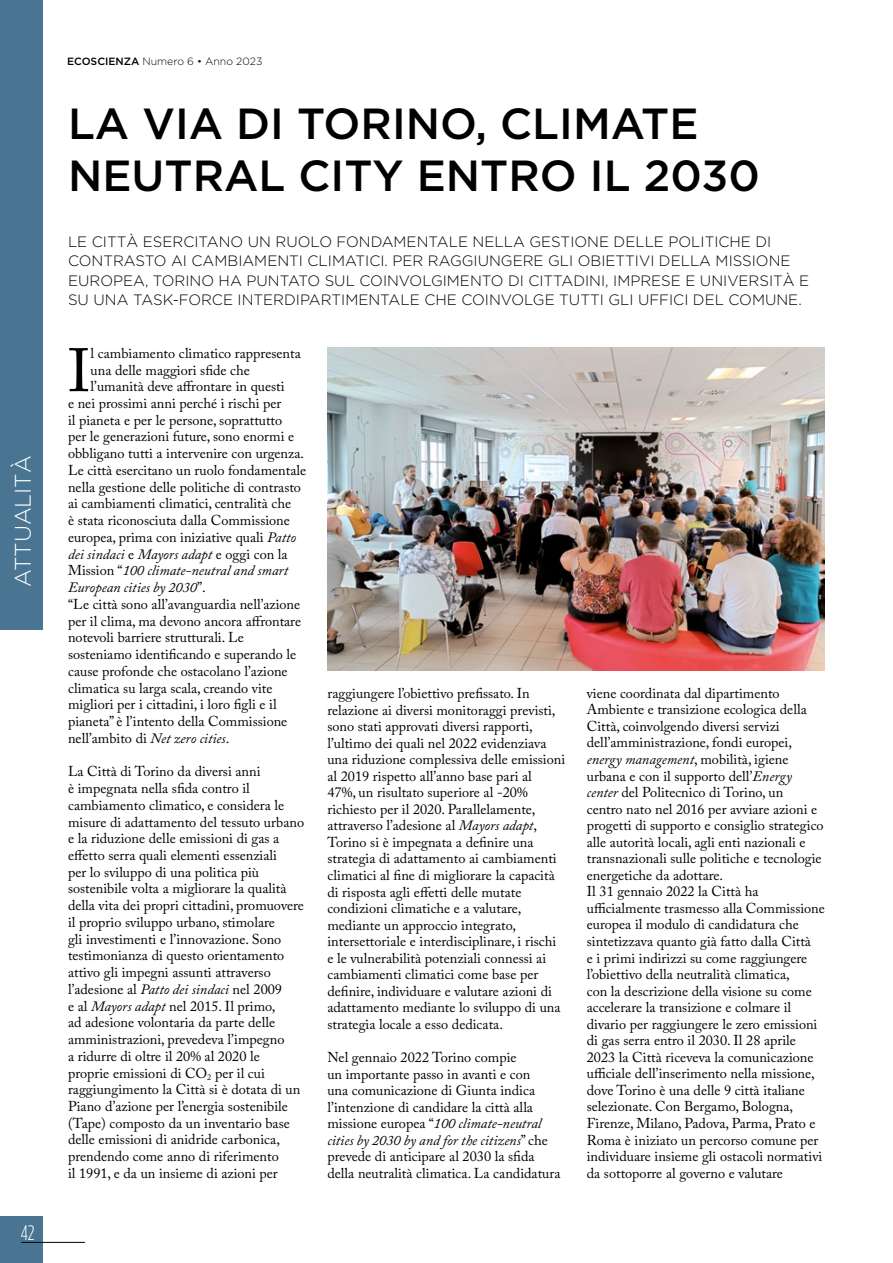
<style>
.page{position:relative;width:893px;height:1263px;background:#fff}
.page>*{position:absolute;margin:0;border:0;box-sizing:border-box;transform-origin:0 0}
.t1{font:60.6px "Adobe Caslon Pro";color:#000}
.t2{font:500 43.5px/52.5px "Gotham HTF";color:#000}
.t3{font:300 22.5px "Gotham HTF";color:#fff}
.t4{font:300 condensed 21px "Gotham HTF";color:#fff}
.t5{font:300 15px/19.5px "Gotham HTF";color:#000}
.t6{font:14.25px/16.5px "Adobe Caslon Pro";color:#000}
.t7{font:italic 14.25px "Adobe Caslon Pro";color:#000}
.t8{font:300 10.5px "Gotham HTF";color:#000}
.s1{font-weight:500}
.s2{font-style:italic}
.s3{font-style:normal}
</style>
<div class="page">
<div style="left:0;top:1216px;width:43px;height:47px;background:#497593"></div>
<hr style="left:21px;top:1242px;width:64px;height:1px;background:#000">
<div style="left:0;top:0;width:43px;height:629px;background:#497593"></div>
<img style="left:327px;top:348px;width:498px;height:322px">
<h3 class="t3" style="left:11px;top:587px;width:133px;rotate:-90deg">ATTUALITÀ</h3>
<h3 class="t4" style="left:21px;top:1221px;width:15px">42</h3>
<p class="t8" style="left:67px;top:56px;width:197px"><span class="s1">ECOSCIENZA</span> Numero 6 • Anno 2023</p>
<h2 class="t2" style="left:68px;top:96px;width:693px">LA VIA DI TORINO, CLIMATE<br>NEUTRAL CITY ENTRO IL 2030</h2>
<p class="t5" style="left:68px;top:231px;width:743px">LE CITTÀ ESERCITANO UN RUOLO FONDAMENTALE NELLA GESTIONE DELLE POLITICHE DI CONTRASTO AI CAMBIAMENTI CLIMATICI. PER RAGGIUNGERE GLI OBIETTIVI DELLA MISSIONE EUROPEA, TORINO HA PUNTATO SUL COINVOLGIMENTO DI CITTADINI, IMPRESE E UNIVERSITÀ E SU UNA TASK-FORCE INTERDIPARTIMENTALE CHE COINVOLGE TUTTI GLI UFFICI DEL COMUNE.</p>
<h1 class="t1" style="left:68px;top:335px;width:24px">I</h1>
<p class="t6" style="left:91px;top:345px;width:212px">l cambiamento climatico rappresenta</p>
<p class="t6" style="left:91px;top:361px;width:161px">una delle maggiori sfide che</p>
<p class="t6" style="left:91px;top:378px;width:196px">l’umanità deve affrontare in questi</p>
<p class="t6" style="left:68px;top:395px;width:215px">e nei prossimi anni perché i rischi per</p>
<p class="t6" style="left:68px;top:411px;width:216px">il pianeta e per le persone, soprattutto</p>
<p class="t6" style="left:68px;top:428px;width:228px">per le generazioni future, sono enormi e</p>
<p class="t6" style="left:68px;top:445px;width:238px">obbligano tutti a intervenire con urgenza.</p>
<p class="t6" style="left:68px;top:462px;width:240px">Le città esercitano un ruolo fondamentale</p>
<p class="t6" style="left:68px;top:478px;width:235px">nella gestione delle politiche di contrasto</p>
<p class="t6" style="left:68px;top:495px;width:225px">ai cambiamenti climatici, centralità che</p>
<p class="t6" style="left:68px;top:512px;width:223px">è stata riconosciuta dalla Commissione</p>
<p class="t6" style="left:68px;top:529px;width:230px">europea, prima con iniziative quali <span class="s2">Patto</span></p>
<p class="t7" style="left:68px;top:545px;width:221px">dei sindaci <span class="s3">e</span> Mayors adapt <span class="s3">e oggi con la</span></p>
<p class="t7" style="left:68px;top:562px;width:222px"><span class="s3">Mission “</span>100 climate-neutral and smart</p>
<p class="t7" style="left:68px;top:579px;width:139px">European cities by 2030<span class="s3">”.</span></p>
<p class="t6" style="left:68px;top:596px;width:234px">“Le città sono all’avanguardia nell’azione</p>
<p class="t6" style="left:68px;top:612px;width:235px">per il clima, ma devono ancora affrontare</p>
<p class="t6" style="left:68px;top:629px;width:177px">notevoli barriere strutturali. Le</p>
<p class="t6" style="left:68px;top:646px;width:230px">sosteniamo identificando e superando le</p>
<p class="t6" style="left:68px;top:663px;width:221px">cause profonde che ostacolano l’azione</p>
<p class="t6" style="left:68px;top:679px;width:206px">climatica su larga scala, creando vite</p>
<p class="t6" style="left:68px;top:696px;width:210px">migliori per i cittadini, i loro figli e il</p>
<p class="t6" style="left:68px;top:713px;width:221px">pianeta” è l’intento della Commissione</p>
<p class="t6" style="left:68px;top:730px;width:163px">nell’ambito di <span class="s2">Net zero cities</span>.</p>
<p class="t6" style="left:68px;top:763px;width:238px">La Città di Torino da diversi anni<br>è impegnata nella sfida contro il cambiamento climatico, e considera le misure di adattamento del tessuto urbano e la riduzione delle emissioni di gas a effetto serra quali elementi essenziali<br>per lo sviluppo di una politica più sostenibile volta a migliorare la qualità della vita dei propri cittadini, promuovere il proprio sviluppo urbano, stimolare<br>gli investimenti e l’innovazione. Sono testimonianza di questo orientamento attivo gli impegni assunti attraverso l’adesione al <span class="s2">Patto dei sindaci</span> nel 2009<br>e al <span class="s2">Mayors adapt</span> nel 2015. Il primo,<br>ad adesione volontaria da parte delle amministrazioni, prevedeva l’impegno<br>a ridurre di oltre il 20% al 2020 le proprie emissioni di CO<sub>2</sub> per il cui raggiungimento la Città si è dotata di un Piano d’azione per l’energia sostenibile (Tape) composto da un inventario base delle emissioni di anidride carbonica, prendendo come anno di riferimento<br>il 1991, e da un insieme di azioni per</p>
<p class="t6" style="left:327px;top:685px;width:239px">raggiungere l’obiettivo prefissato. In relazione ai diversi monitoraggi previsti, sono stati approvati diversi rapporti, l’ultimo dei quali nel 2022 evidenziava una riduzione complessiva delle emissioni al 2019 rispetto all’anno base pari al<br>47%, un risultato superiore al -20% richiesto per il 2020. Parallelamente, attraverso l’adesione al <span class="s2">Mayors adapt</span>, Torino si è impegnata a definire una strategia di adattamento ai cambiamenti climatici al fine di migliorare la capacità di risposta agli effetti delle mutate condizioni climatiche e a valutare, mediante un approccio integrato, intersettoriale e interdisciplinare, i rischi e le vulnerabilità potenziali connessi ai cambiamenti climatici come base per definire, individuare e valutare azioni di adattamento mediante lo sviluppo di una strategia locale a esso dedicata.</p>
<p class="t6" style="left:327px;top:1049px;width:234px">Nel gennaio 2022 Torino compie<br>un importante passo in avanti e con<br>una comunicazione di Giunta indica l’intenzione di candidare la città alla missione europea “<span class="s2">100 climate-neutral cities by 2030 by and for the citizens</span>” che prevede di anticipare al 2030 la sfida della neutralità climatica. La candidatura</p>
<p class="t6" style="left:587px;top:685px;width:240px">viene coordinata dal dipartimento Ambiente e transizione ecologica della Città, coinvolgendo diversi servizi dell’amministrazione, fondi europei, <span class="s2">energy management</span>, mobilità, igiene urbana e con il supporto dell’<span class="s2">Energy center</span> del Politecnico di Torino, un<br>centro nato nel 2016 per avviare azioni e progetti di supporto e consiglio strategico alle autorità locali, agli enti nazionali e transnazionali sulle politiche e tecnologie energetiche da adottare.<br>Il 31 gennaio 2022 la Città ha ufficialmente trasmesso alla Commissione europea il modulo di candidatura che sintetizzava quanto già fatto dalla Città<br>e i primi indirizzi su come raggiungere l’obiettivo della neutralità climatica,<br>con la descrizione della visione su come accelerare la transizione e colmare il divario per raggiungere le zero emissioni di gas serra entro il 2030. Il 28 aprile 2023 la Città riceveva la comunicazione ufficiale dell’inserimento nella missione, dove Torino è una delle 9 città italiane selezionate. Con Bergamo, Bologna, Firenze, Milano, Padova, Parma, Prato e Roma è iniziato un percorso comune per individuare insieme gli ostacoli normativi da sottoporre al governo e valutare</p>
</div>
